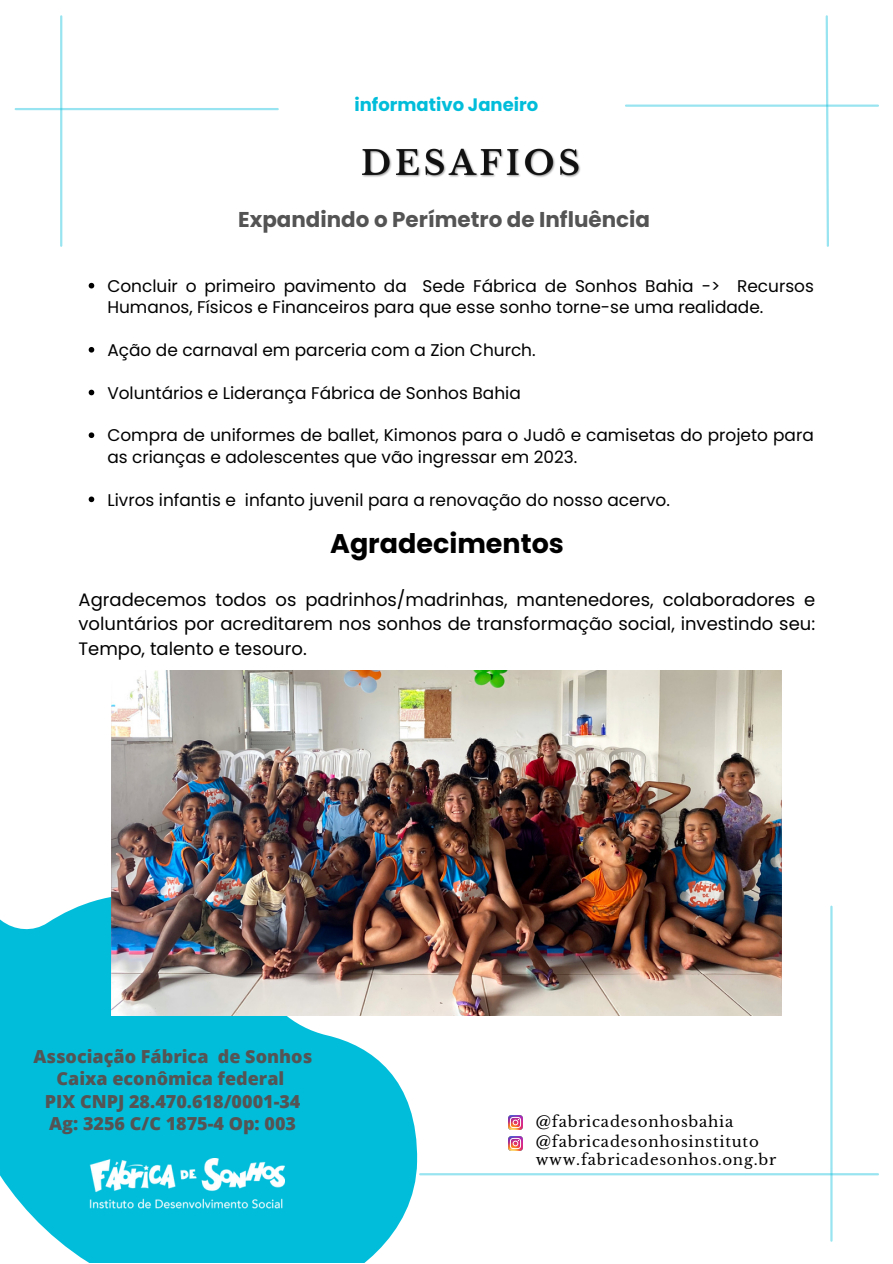
<style>
.page{position:relative;width:893px;height:1264px;background:#fff}
.page>*{position:absolute;margin:0;border:0;box-sizing:border-box;transform-origin:0 0}
.t1{font:700 27px "Poppins";color:#000}
.t2{font:700 21.45px "Poppins";color:#545454}
.t3{font:18px/24.8px "Poppins";color:#000;text-align:justify}
.t4{font:800 18px/22.5px "Open Sans";color:#545454;text-align:center}
.t5{font:700 18px "Poppins";color:#02bdda}
.t6{font:16.95px/21.3px "Poppins";color:#000}
.t7{font:15px "Libre Baskerville";letter-spacing:.05em;color:#000}
</style>
<div class="page">
<hr style="left:60px;top:16px;width:2px;height:230px;background:#02bdda">
<hr style="left:16px;top:108px;width:262px;height:2px;background:#02bdda">
<hr style="left:626px;top:104px;width:251px;height:3px;background:#02bdda">
<hr style="left:420px;top:1173px;width:457px;height:2px;background:#02bdda">
<svg style="left:824px;top:15px;width:6px;height:232px"></svg>
<hr style="left:830px;top:906px;width:2px;height:334px;background:#02bdda">
<img style="left:508px;top:1136px;width:14px;height:13px">
<img style="left:508px;top:1115px;width:14px;height:14px">
<svg style="left:0;top:885px;width:418px;height:377px;background:#22c5de"></svg>
<img style="left:89px;top:1158px;width:196px;height:54px">
<img style="left:112px;top:671px;width:669px;height:344px">
<svg style="left:89px;top:283px;width:5px;height:5px"></svg>
<svg style="left:89px;top:347px;width:5px;height:5px"></svg>
<svg style="left:89px;top:390px;width:5px;height:5px"></svg>
<svg style="left:89px;top:432px;width:5px;height:6px"></svg>
<svg style="left:89px;top:496px;width:5px;height:6px"></svg>
<img style="left:362px;top:148px;width:219px;height:30px">
<p class="t5" style="left:354px;top:92px;width:185px">informativo Janeiro</p>
<p class="t2" style="left:238px;top:204px;width:413px">Expandindo o Perímetro de Influência</p>
<p class="t6" style="left:107px;top:275px;width:708px">Concluir o primeiro pavimento da Sede Fábrica de Sonhos Bahia -&gt; Recursos<br>Humanos, Físicos e Financeiros para que esse sonho torne-se uma realidade.</p>
<p class="t6" style="left:107px;top:339px;width:430px">Ação de carnaval em parceria com a Zion Church.</p>
<p class="t6" style="left:107px;top:382px;width:415px">Voluntários e Liderança Fábrica de Sonhos Bahia</p>
<p class="t6" style="left:107px;top:425px;width:708px">Compra de uniformes de ballet, Kimonos para o Judô e camisetas do projeto para as crianças e adolescentes que vão ingressar em 2023.</p>
<p class="t6" style="left:107px;top:489px;width:564px">Livros infantis e infanto juvenil para a renovação do nosso acervo.</p>
<h1 class="t1" style="left:330px;top:524px;width:235px">Agradecimentos</h1>
<p class="t3" style="left:78px;top:587px;width:738px">Agradecemos todos os padrinhos/madrinhas, mantenedores, colaboradores e voluntários por acreditarem nos sonhos de transformação social, investindo seu:<br>Tempo, talento e tesouro.</p>
<p class="t4" style="left:33px;top:1044px;width:280px">Associação Fábrica de Sonhos<br>Caixa econômica federal<br>PIX CNPJ 28.470.618/0001-34<br>Ag: 3256 C/C 1875-4 Op: 003</p>
<p class="t7" style="left:535px;top:1111px;width:199px">@fabricadesonhosbahia</p>
<p class="t7" style="left:535px;top:1132px;width:224px">@fabricadesonhosinstituto</p>
<p class="t7" style="left:535px;top:1150px;width:242px">www.fabricadesonhos.ong.br</p>
</div>
